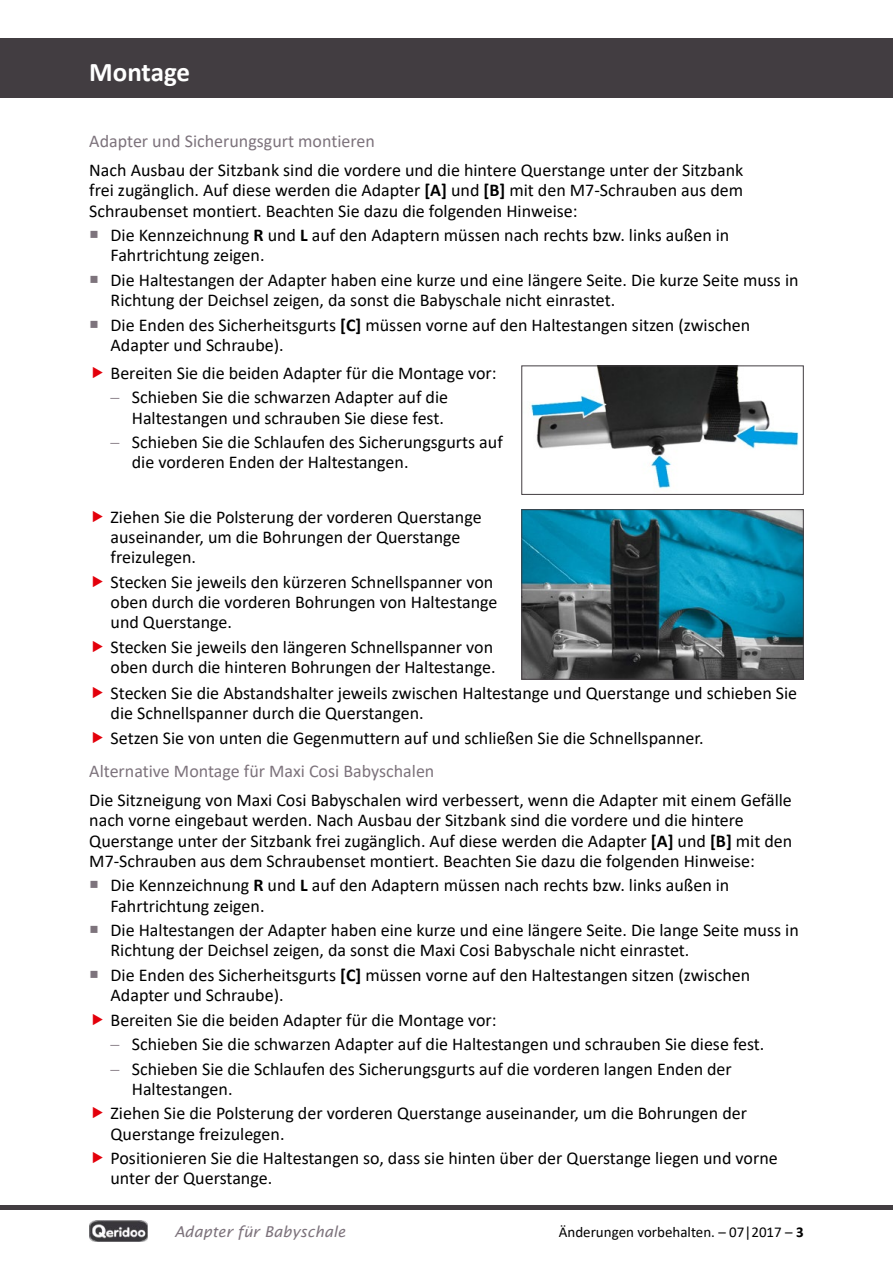
<style>
.page{position:relative;width:893px;height:1263px;background:#fff}
.page>*{position:absolute;margin:0;border:0;box-sizing:border-box;transform-origin:0 0}
.t1{font:700 27px "Calibri";letter-spacing:-.005em;color:#fff}
.t2{font:18px/20.2px "Calibri";color:#000}
.t3{font:18px "Calibri";color:#7d737c}
.t4{font:15px "Calibri";color:#000}
.t5{font:italic 15px "Lucida Sans";color:#7d737c}
.s1{font-weight:700}
.s2{font-family:"Swiss 721 BT";color:#7d737c}
</style>
<div class="page">
<div style="left:0;top:38px;width:893px;height:60px;background:#423d41"></div>
<div style="left:0;top:1205px;width:893px;height:5px;background:#423d41"></div>
<img style="left:89px;top:1220px;width:58px;height:22px">
<img style="left:531px;top:367px;width:268px;height:122px">
<div style="left:521px;top:365px;width:283px;height:130px;border:1px solid #423d41"></div>
<img style="left:523px;top:511px;width:279px;height:167px">
<div style="left:521px;top:509px;width:283px;height:171px;border:1px solid #423d41"></div>
<h1 class="t1" style="left:89px;top:53px;width:102px">Montage</h1>
<p class="t3" style="left:89px;top:129px;width:287px">Adapter und Sicherungsgurt montieren</p>
<p class="t2" style="left:89px;top:160px;width:655px;text-align:justify">Nach Ausbau der Sitzbank sind die vordere und die hintere Querstange unter der Sitzbank frei zugänglich. Auf diese werden die Adapter <span class="s1">[A]</span> und <span class="s1">[B]</span> mit den M7-Schrauben aus dem Schraubenset montiert. Beachten Sie dazu die folgenden Hinweise:</p>
<p class="t2" style="left:111px;top:225px;width:620px">Die Kennzeichnung <span class="s1">R</span> und <span class="s1">L</span> auf den Adaptern müssen nach rechts bzw. links außen in<br>Fahrtrichtung zeigen.</p>
<p class="t2" style="left:111px;top:269px;width:690px">Die Haltestangen der Adapter haben eine kurze und eine längere Seite. Die kurze Seite muss in<br>Richtung der Deichsel zeigen, da sonst die Babyschale nicht einrastet.</p>
<p class="t2" style="left:111px;top:314px;width:641px">Die Enden des Sicherheitsgurts <span class="s1">[C]</span> müssen vorne auf den Haltestangen sitzen (zwischen<br>Adapter und Schraube).</p>
<p class="t2" style="left:111px;top:362px;width:388px">Bereiten Sie die beiden Adapter für die Montage vor:</p>
<p class="t2" style="left:111px;top:387px;width:339px;text-align:right"><span class="s2">–</span> Schieben Sie die schwarzen Adapter auf die<br>Haltestangen und schrauben Sie diese fest.</p>
<p class="t2" style="left:132px;top:432px;width:373px;text-indent:-21px"><span class="s2">–</span> Schieben Sie die Schlaufen des Sicherungsgurts auf die vorderen Enden der Haltestangen.</p>
<p class="t2" style="left:111px;top:506px;width:373px">Ziehen Sie die Polsterung der vorderen Querstange auseinander, um die Bohrungen der Querstange freizulegen.</p>
<p class="t2" style="left:111px;top:571px;width:389px">Stecken Sie jeweils den kürzeren Schnellspanner von oben durch die vorderen Bohrungen von Haltestange und Querstange.</p>
<p class="t2" style="left:111px;top:636px;width:387px">Stecken Sie jeweils den längeren Schnellspanner von oben durch die hinteren Bohrungen der Haltestange.</p>
<p class="t2" style="left:111px;top:682px;width:688px">Stecken Sie die Abstandshalter jeweils zwischen Haltestange und Querstange und schieben Sie die Schnellspanner durch die Querstangen.</p>
<p class="t2" style="left:111px;top:727px;width:595px">Setzen Sie von unten die Gegenmuttern auf und schließen Sie die Schnellspanner.</p>
<p class="t3" style="left:89px;top:759px;width:347px">Alternative Montage für Maxi Cosi Babyschalen</p>
<p class="t2" style="left:89px;top:789px;width:705px">Die Sitzneigung von Maxi Cosi Babyschalen wird verbessert, wenn die Adapter mit einem Gefälle nach vorne eingebaut werden. Nach Ausbau der Sitzbank sind die vordere und die hintere Querstange unter der Sitzbank frei zugänglich. Auf diese werden die Adapter <span class="s1">[A]</span> und <span class="s1">[B]</span> mit den M7-Schrauben aus dem Schraubenset montiert. Beachten Sie dazu die folgenden Hinweise:</p>
<p class="t2" style="left:111px;top:875px;width:620px">Die Kennzeichnung <span class="s1">R</span> und <span class="s1">L</span> auf den Adaptern müssen nach rechts bzw. links außen in<br>Fahrtrichtung zeigen.</p>
<p class="t2" style="left:111px;top:919px;width:690px">Die Haltestangen der Adapter haben eine kurze und eine längere Seite. Die lange Seite muss in<br>Richtung der Deichsel zeigen, da sonst die Maxi Cosi Babyschale nicht einrastet.</p>
<p class="t2" style="left:111px;top:964px;width:641px">Die Enden des Sicherheitsgurts <span class="s1">[C]</span> müssen vorne auf den Haltestangen sitzen (zwischen<br>Adapter und Schraube).</p>
<p class="t2" style="left:111px;top:1009px;width:388px">Bereiten Sie die beiden Adapter für die Montage vor:</p>
<p class="t2" style="left:111px;top:1033px;width:655px"><span class="s2">–</span> Schieben Sie die schwarzen Adapter auf die Haltestangen und schrauben Sie diese fest.</p>
<p class="t2" style="left:132px;top:1058px;width:602px;text-indent:-21px"><span class="s2">–</span> Schieben Sie die Schlaufen des Sicherungsgurts auf die vorderen langen Enden der<br>Haltestangen.</p>
<p class="t2" style="left:111px;top:1103px;width:638px">Ziehen Sie die Polsterung der vorderen Querstange auseinander, um die Bohrungen der<br>Querstange freizulegen.</p>
<p class="t2" style="left:111px;top:1147px;width:669px">Positionieren Sie die Haltestangen so, dass sie hinten über der Querstange liegen und vorne unter der Querstange.</p>
<p class="t5" style="left:174px;top:1223px;width:173px">Adapter für Babyschale</p>
<p class="t4" style="left:559px;top:1222px;width:246px">Änderungen vorbehalten. – 07|2017 – <span class="s1">3</span></p>
</div>
